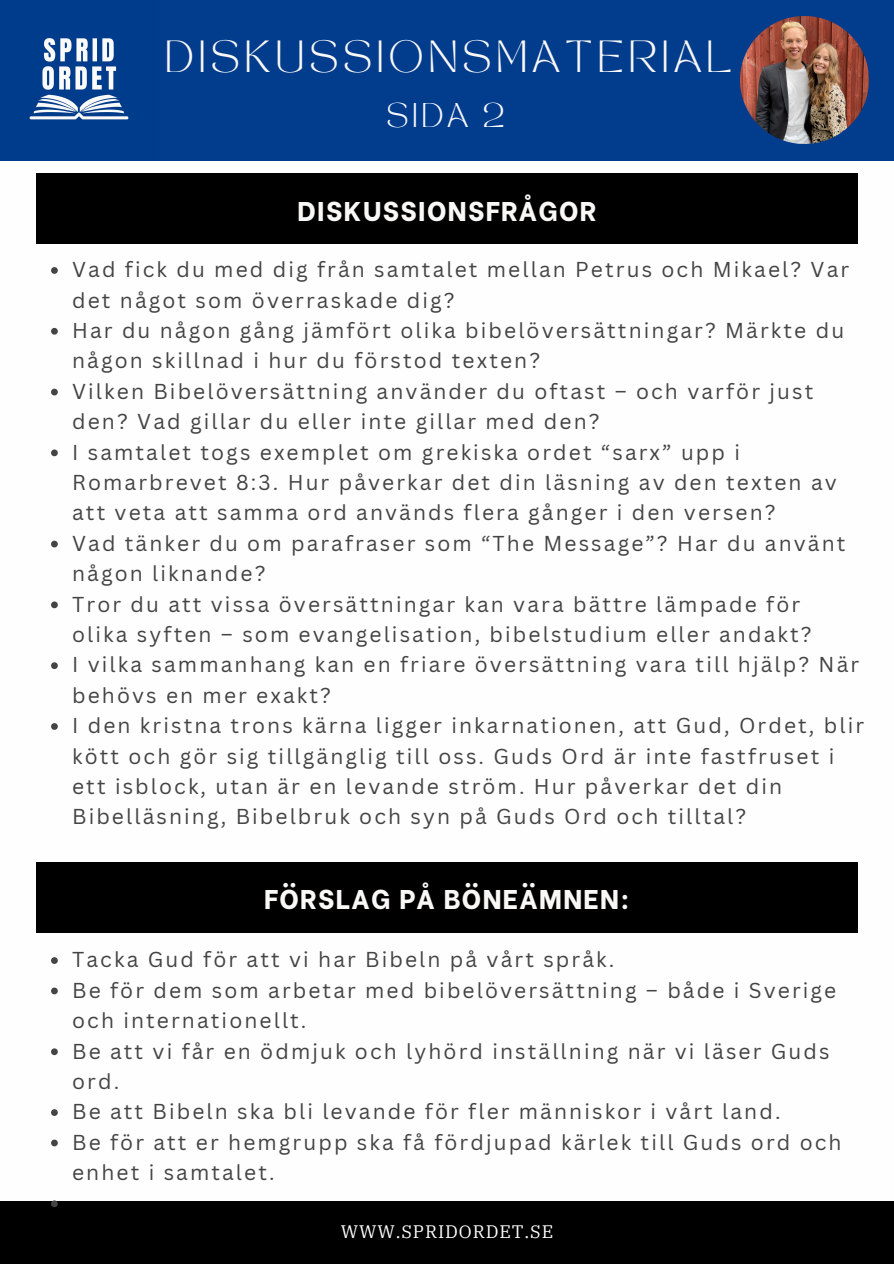
<style>
.page{position:relative;width:894px;height:1264px;background:#fff}
.page>*{position:absolute;margin:0;border:0;box-sizing:border-box;transform-origin:0 0}
.t1{font:31.5px "TAN MONCHERI Regular";letter-spacing:.15em;color:#faf8f6}
.t2{font:800 27px "Be Vietnam";letter-spacing:.05em;color:#faf8f6}
.t3{font:24px "TAN MONCHERI Regular";color:#f7f8fd}
.t4{font:21px/30.5px "Canva Sans";letter-spacing:.1em;color:#444}
.t5{font:18px "IBM Plex Serif";letter-spacing:.05em;color:#fefeff}
</style>
<div class="page">
<div style="left:36px;top:861px;width:821px;height:71px;background:#000"></div>
<div style="left:36px;top:173px;width:821px;height:71px;background:#000"></div>
<div style="left:0;top:1201px;width:893px;height:62px;background:#000"></div>
<div style="left:0;top:0;width:893px;height:160px;background:#013c8d"></div>
<img style="left:29px;top:38px;width:100px;height:82px">
<img style="left:740px;top:16px;width:127px;height:127px">
<svg style="left:51px;top:267px;width:7px;height:7px"></svg>
<svg style="left:51px;top:328px;width:7px;height:6px"></svg>
<svg style="left:51px;top:389px;width:7px;height:6px"></svg>
<svg style="left:51px;top:449px;width:7px;height:7px"></svg>
<svg style="left:51px;top:540px;width:7px;height:7px"></svg>
<svg style="left:51px;top:601px;width:7px;height:7px"></svg>
<svg style="left:51px;top:662px;width:7px;height:7px"></svg>
<svg style="left:51px;top:723px;width:7px;height:7px"></svg>
<svg style="left:51px;top:957px;width:7px;height:6px"></svg>
<svg style="left:51px;top:987px;width:7px;height:7px"></svg>
<svg style="left:51px;top:1048px;width:7px;height:7px"></svg>
<svg style="left:51px;top:1109px;width:7px;height:6px"></svg>
<svg style="left:51px;top:1139px;width:7px;height:7px"></svg>
<svg style="left:51px;top:1200px;width:7px;height:7px"></svg>
<h3 class="t1" style="left:165px;top:40px;width:568px">DISKUSSIONSMATERIAL</h3>
<h2 class="t3" style="left:386px;top:103px;width:119px">SIDA 2</h2>
<p class="t2" style="left:297px;top:188px;width:300px">DISKUSSIONSFRÅGOR</p>
<p class="t4" style="left:72px;top:254px;width:778px">Vad fick du med dig från samtalet mellan Petrus och Mikael? Var det något som överraskade dig?</p>
<p class="t4" style="left:72px;top:314px;width:773px">Har du någon gång jämfört olika bibelöversättningar? Märkte du någon skillnad i hur du förstod texten?</p>
<p class="t4" style="left:72px;top:375px;width:742px">Vilken Bibelöversättning använder du oftast – och varför just den? Vad gillar du eller inte gillar med den?</p>
<p class="t4" style="left:72px;top:436px;width:766px">I samtalet togs exemplet om grekiska ordet “sarx” upp i<br>Romarbrevet 8:3. Hur påverkar det din läsning av den texten av att veta att samma ord används flera gånger i den versen?</p>
<p class="t4" style="left:72px;top:527px;width:774px">Vad tänker du om parafraser som “The Message”? Har du använt någon liknande?</p>
<p class="t4" style="left:72px;top:588px;width:740px">Tror du att vissa översättningar kan vara bättre lämpade för olika syften – som evangelisation, bibelstudium eller andakt?</p>
<p class="t4" style="left:72px;top:649px;width:788px">I vilka sammanhang kan en friare översättning vara till hjälp? När behövs en mer exakt?</p>
<p class="t4" style="left:72px;top:710px;width:793px">I den kristna trons kärna ligger inkarnationen, att Gud, Ordet, blir kött och gör sig tillgänglig till oss. Guds Ord är inte fastfruset i ett isblock, utan är en levande ström. Hur påverkar det din Bibelläsning, Bibelbruk och syn på Guds Ord och tilltal?</p>
<p class="t2" style="left:264px;top:876px;width:367px">FÖRSLAG PÅ BÖNEÄMNEN:</p>
<h2 class="t4" style="left:72px;top:943px;width:543px">Tacka Gud för att vi har Bibeln på vårt språk.</h2>
<p class="t4" style="left:72px;top:974px;width:765px">Be för dem som arbetar med bibelöversättning – både i Sverige och internationellt.</p>
<p class="t4" style="left:72px;top:1035px;width:758px">Be att vi får en ödmjuk och lyhörd inställning när vi läser Guds ord.</p>
<p class="t4" style="left:72px;top:1095px;width:709px">Be att Bibeln ska bli levande för fler människor i vårt land.</p>
<p class="t4" style="left:72px;top:1126px;width:770px">Be för att er hemgrupp ska få fördjupad kärlek till Guds ord och enhet i samtalet.</p>
<h1 class="t5" style="left:340px;top:1219px;width:214px">WWW.SPRIDORDET.SE</h1>
</div>
